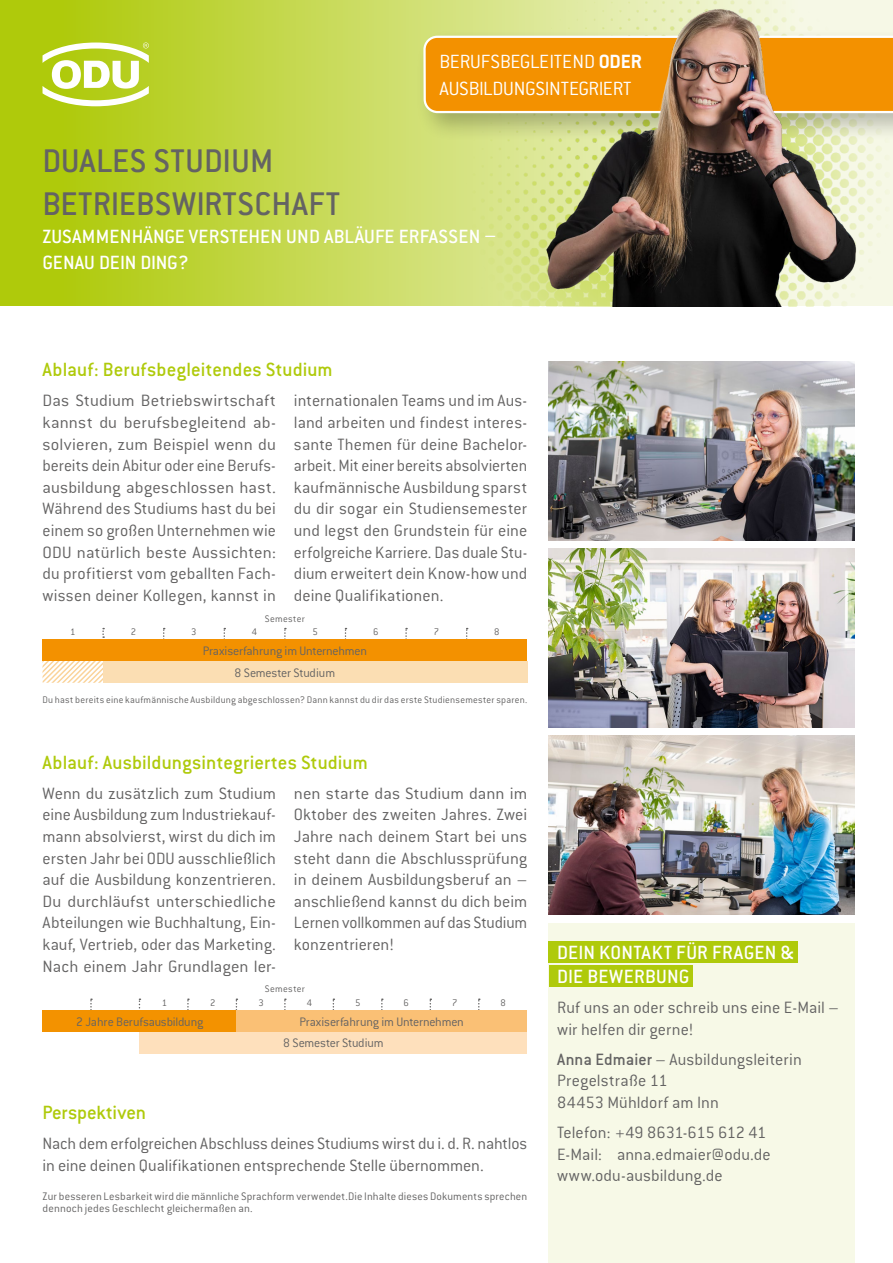
<style>
.page{position:relative;width:893px;height:1263px;background:#fff}
.page>*{position:absolute;margin:0;border:0;box-sizing:border-box;transform-origin:0 0}
.t1{font:500 36px/43.2px "ITC Conduitfor ODU";letter-spacing:.01em;color:#646363}
.t2{font:500 21px/24px "ITC Conduitfor ODU";letter-spacing:.01em;color:#fff}
.t3{font:500 21px "ITC Conduitfor ODU";letter-spacing:.005em;color:#afca0b}
.t4{font:300 21px/27px "ITC Conduitfor ODU";letter-spacing:-.015em;color:#fff}
.t5{font:300 18px/21.6px "ITC Conduitfor ODU";color:#646363;text-align:justify}
.t6{font:300 13.5px "ITC Conduitfor ODU";letter-spacing:-.015em;color:#646363}
.t7{font:300 12px/12px "ITC Conduitfor ODU";letter-spacing:.015em;color:#646363}
.t8{font:300 10.5px "ITC Conduitfor ODU";letter-spacing:.02em;color:#646363}
.t9{font:300 10.5px "Conduit ITC Pro";color:#646363}
.s1{font-weight:700}
.s2{font-weight:500}
</style>
<div class="page">
<div style="left:103px;top:661px;width:424px;height:22px;background:#fbdeb3"></div>
<div style="left:139px;top:1032px;width:388px;height:21px;background:#fee0bc"></div>
<svg style="left:163px;top:628px;width:2px;height:11px"></svg>
<svg style="left:284px;top:628px;width:2px;height:11px"></svg>
<svg style="left:405px;top:628px;width:2px;height:11px"></svg>
<svg style="left:466px;top:628px;width:2px;height:11px"></svg>
<svg style="left:42px;top:627px;width:63px;height:83px"></svg>
<img style="left:549px;top:549px;width:306px;height:178px">
<img style="left:549px;top:736px;width:306px;height:178px">
<img style="left:549px;top:361px;width:306px;height:179px">
<div style="left:43px;top:639px;width:484px;height:22px;background:#f39100"></div>
<div style="left:549px;top:923px;width:306px;height:340px;background:#f7f9e7"></div>
<div style="left:549px;top:941px;width:248px;height:22px;background:#afca0b"></div>
<div style="left:549px;top:965px;width:143px;height:22px;background:#afca0b"></div>
<svg style="left:0;top:0;width:417px;height:306px;background:#bed33a"></svg>
<svg style="left:43px;top:43px;width:106px;height:63px"></svg>
<div style="left:415px;top:27px;width:478px;height:115px;background:#000;opacity:.25"></div>
<svg style="left:423px;top:36px;width:77px;height:77px;background:#f39a15"></svg>
<img style="left:500px;top:0;width:393px;height:306px">
<svg style="left:90px;top:998px;width:2px;height:12px"></svg>
<svg style="left:187px;top:998px;width:2px;height:12px"></svg>
<svg style="left:284px;top:998px;width:2px;height:12px"></svg>
<svg style="left:381px;top:998px;width:2px;height:12px"></svg>
<svg style="left:478px;top:998px;width:2px;height:12px"></svg>
<div style="left:43px;top:1010px;width:193px;height:22px;background:#f39200"></div>
<div style="left:236px;top:1010px;width:291px;height:22px;background:#fac075"></div>
<h1 class="t1" style="left:43px;top:139px;width:299px">DUALES STUDIUM<br>BETRIEBSWIRTSCHAFT</h1>
<p class="t4" style="left:439px;top:48px;width:204px">BERUFSBEGLEITEND <span class="s1">ODER<br></span>AUSBILDUNGSINTEGRIERT</p>
<p class="t2" style="left:43px;top:224px;width:455px;line-height:25.2px">ZUSAMMENHÄNGE VERSTEHEN UND ABLÄUFE ERFASSEN –<br>GENAU DEIN DING?</p>
<p class="t3" style="left:43px;top:358px;width:292px">Ablauf: Berufsbegleitendes Studium</p>
<p class="t5" style="left:43px;top:390px;width:235px">Das Studium Betriebswirtschaft kannst du berufsbegleitend ab&shy;solvieren, zum Beispiel wenn du bereits dein Abitur oder eine Berufs&shy;ausbildung abgeschlossen hast.<br>Während des Studiums hast du bei einem so großen Unternehmen wie ODU natürlich beste Aussichten: du profitierst vom geballten Fach&shy;wissen deiner Kollegen, kannst in</p>
<p class="t5" style="left:294px;top:390px;width:235px">internationalen Teams und im Aus&shy;land arbeiten und findest interes&shy;sante Themen für deine Bachelor&shy;arbeit. Mit einer bereits absolvierten kaufmännische Ausbildung sparst du dir sogar ein Studiensemester und legst den Grundstein für eine erfolgreiche Karriere. Das duale Stu&shy;dium erweitert dein Know-how und deine Qualifikationen.</p>
<p class="t8" style="left:265px;top:612px;width:41px">Semester</p>
<p class="t8" style="left:70px;top:626px;width:7px">1</p>
<p class="t8" style="left:131px;top:626px;width:7px">2</p>
<p class="t8" style="left:191px;top:626px;width:7px">3</p>
<p class="t8" style="left:252px;top:626px;width:7px">4</p>
<p class="t8" style="left:312px;top:626px;width:7px">5</p>
<p class="t8" style="left:373px;top:626px;width:7px">6</p>
<p class="t8" style="left:434px;top:626px;width:7px">7</p>
<p class="t8" style="left:494px;top:626px;width:7px">8</p>
<p class="t6" style="left:203px;top:643px;width:166px">Praxiserfahrung im Unternehmen</p>
<p class="t6" style="left:235px;top:665px;width:102px">8 Semester Studium</p>
<p class="t8" style="left:43px;top:694px;width:486px">Du hast bereits eine kaufmännische Ausbildung abgeschlossen? Dann kannst du dir das erste Studiensemester sparen.</p>
<p class="t3" style="left:43px;top:750px;width:327px">Ablauf: Ausbildungsintegriertes Studium</p>
<p class="t5" style="left:43px;top:782px;width:235px">Wenn du zusätzlich zum Studium eine Ausbildung zum Industriekauf&shy;mann absolvierst, wirst du dich im ersten Jahr bei ODU ausschließlich auf die Ausbildung konzentrieren.<br>Du durchläufst unterschiedliche Abteilungen wie Buchhaltung, Ein&shy;kauf, Vertrieb, oder das Marketing.<br>Nach einem Jahr Grundlagen ler-</p>
<p class="t5" style="left:294px;top:782px;width:235px">nen starte das Studium dann im Oktober des zweiten Jahres. Zwei Jahre nach deinem Start bei uns steht dann die Abschlussprüfung in deinem Ausbildungsberuf an – anschließend kannst du dich beim Lernen vollkommen auf das Studium konzentrieren!</p>
<p class="t8" style="left:265px;top:983px;width:41px">Semester</p>
<p class="t6" style="left:76px;top:1014px;width:129px">2 Jahre Berufsausbildung</p>
<p class="t6" style="left:300px;top:1014px;width:166px">Praxiserfahrung im Unternehmen</p>
<p class="t8" style="left:162px;top:997px;width:7px">1</p>
<p class="t8" style="left:210px;top:997px;width:7px">2</p>
<p class="t8" style="left:258px;top:997px;width:7px">3</p>
<p class="t8" style="left:307px;top:997px;width:7px">4</p>
<p class="t8" style="left:355px;top:997px;width:7px">5</p>
<p class="t8" style="left:404px;top:997px;width:7px">6</p>
<p class="t8" style="left:452px;top:997px;width:7px">7</p>
<p class="t9" style="left:500px;top:997px;width:7px">8</p>
<p class="t6" style="left:283px;top:1036px;width:102px">8 Semester Studium</p>
<p class="t3" style="left:43px;top:1101px;width:105px">Perspektiven</p>
<p class="t5" style="left:43px;top:1133px;width:486px">Nach dem erfolgreichen Abschluss deines Studiums wirst du i. d. R. nahtlos in eine deinen Qualifikationen entsprechende Stelle übernommen.</p>
<p class="t7" style="left:43px;top:1190px;width:486px">Zur besseren Lesbarkeit wird die männliche Sprachform verwendet.Die Inhalte dieses Dokuments sprechen dennoch jedes Geschlecht gleichermaßen an.</p>
<p class="t2" style="left:557px;top:940px;width:238px">DEIN KONTAKT FÜR FRAGEN &amp;<br>DIE BEWERBUNG</p>
<p class="t5" style="left:557px;top:997px;width:283px">Ruf uns an oder schreib uns eine E-Mail – wir helfen dir gerne!</p>
<p class="t5" style="left:557px;top:1048px;width:246px;text-align:left"><span class="s2">Anna Edmaier</span> – Ausbildungsleiterin<br>Pregelstraße 11<br>84453 Mühldorf am Inn</p>
<p class="t5" style="left:557px;top:1122px;width:215px;text-align:left">Telefon: +49 8631-615 612 41<br>E-Mail: anna.edmaier@odu.de www.odu-ausbildung.de</p>
</div>
